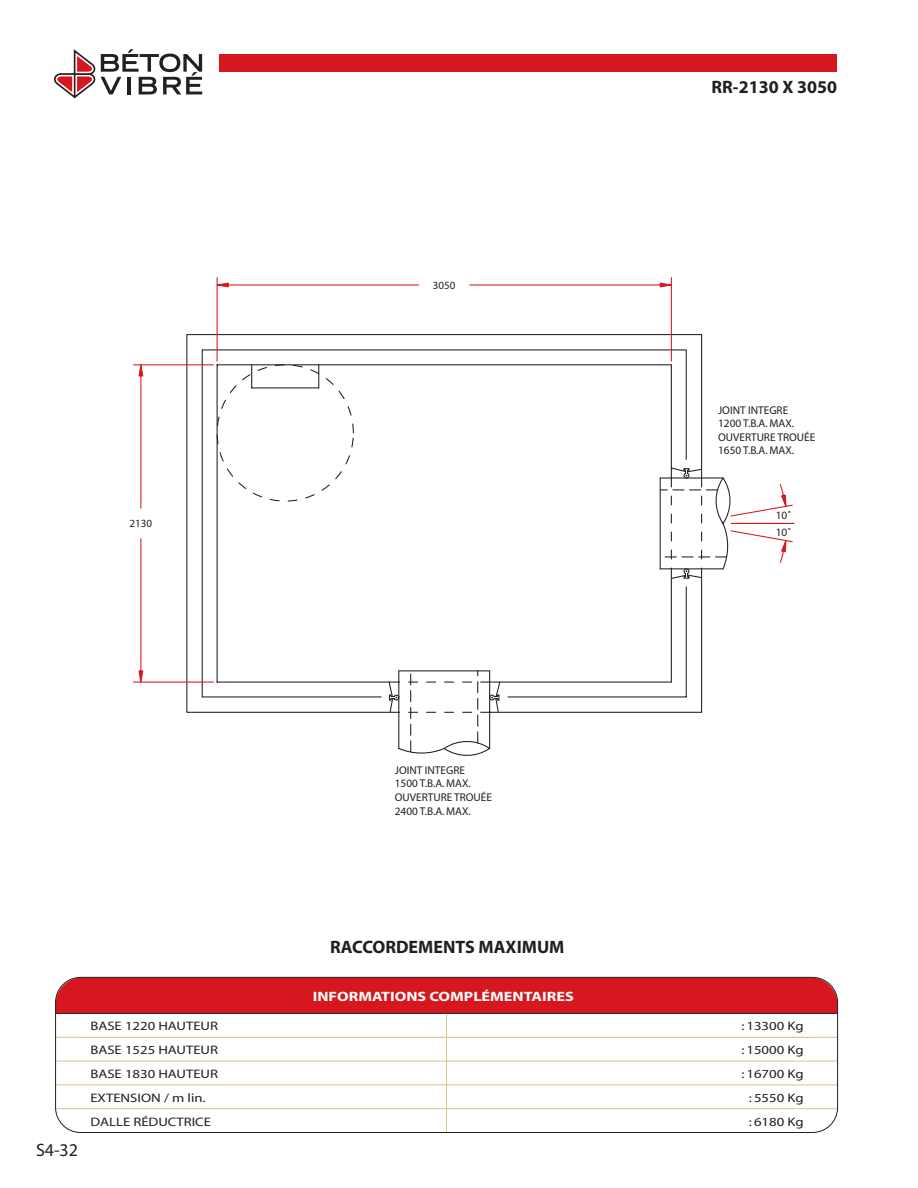
<style>
.page{position:relative;width:918px;height:1188px;background:#fff}
.page>*{position:absolute;margin:0;border:0;box-sizing:border-box;transform-origin:0 0}
.t1{font:700 18px "Myriad";color:#231f20}
.t2{font:18px "Myriad";color:#231f20}
.t3{font:700 13.65px "Myriad";color:#fff;scale:1.19 1}
.t4{font:12.3px/24px "Myriad";color:#231f20;scale:1.19 1}
.t5{font:11.25px "Myriad";color:#231f20}
.t6{font:10.95px "Myriad";color:#231f20}
</style>
<div class="page">
<div style="left:220px;top:54px;width:617px;height:18px;background:#d7171f"></div>
<svg style="left:54px;top:49px;width:148px;height:49px"></svg>
<svg style="left:186px;top:334px;width:517px;height:422px"></svg>
<svg style="left:251px;top:364px;width:137px;height:206px"></svg>
<svg style="left:388px;top:364px;width:407px;height:391px"></svg>
<hr style="left:671px;top:278px;width:1px;height:83px;background:#d7171f">
<hr style="left:217px;top:278px;width:1px;height:83px;background:#d7171f">
<hr style="left:470px;top:284px;width:190px;height:2px;background:#d7171f">
<hr style="left:228px;top:284px;width:191px;height:2px;background:#d7171f">
<svg style="left:659px;top:282px;width:13px;height:6px"></svg>
<svg style="left:216px;top:282px;width:13px;height:6px"></svg>
<hr style="left:133px;top:682px;width:80px;height:1px;background:#d7171f">
<hr style="left:133px;top:364px;width:80px;height:1px;background:#d7171f">
<hr style="left:140px;top:539px;width:1px;height:132px;background:#d7171f">
<hr style="left:140px;top:376px;width:1px;height:132px;background:#d7171f">
<svg style="left:138px;top:670px;width:6px;height:13px"></svg>
<svg style="left:138px;top:364px;width:6px;height:13px"></svg>
<div style="left:56px;top:977px;width:782px;height:60px;background:#d7171f;border-radius:27px"></div>
<div style="left:56px;top:1013px;width:782px;height:24px;background:#fff"></div>
<hr style="left:446px;top:1015px;width:1px;height:118px;background:#ddc48a">
<hr style="left:56px;top:1061px;width:782px;height:1px;background:#ddc48a">
<hr style="left:56px;top:1085px;width:782px;height:1px;background:#ddc48a">
<hr style="left:56px;top:1108px;width:782px;height:1px;background:#ddc48a">
<hr style="left:56px;top:1013px;width:782px;height:1px;background:#231f20">
<hr style="left:56px;top:1037px;width:782px;height:1px;background:#ddc48a">
<div style="left:55px;top:977px;width:783px;height:156px;border:1px solid #231f20;border-radius:25px"></div>
<p class="t6" style="left:130px;top:518px;width:24px">2130</p>
<p class="t6" style="left:433px;top:280px;width:24px">3050</p>
<h1 class="t1" style="left:712px;top:78px;width:127px">RR-2130 X 3050</h1>
<p class="t5" style="left:718px;top:404px;width:72px">JOINT INTEGRE</p>
<p class="t5" style="left:718px;top:431px;width:99px">OUVERTURE TROUÉE</p>
<p class="t5" style="left:718px;top:418px;width:77px">1200 T.B.A. MAX.</p>
<p class="t5" style="left:718px;top:445px;width:77px">1650 T.B.A. MAX.</p>
<p class="t5" style="left:776px;top:510px;width:18px">10˚</p>
<p class="t5" style="left:776px;top:527px;width:18px">10˚</p>
<p class="t5" style="left:395px;top:765px;width:72px">JOINT INTEGRE</p>
<p class="t5" style="left:395px;top:792px;width:99px">OUVERTURE TROUÉE</p>
<p class="t5" style="left:395px;top:778px;width:77px">1500 T.B.A. MAX.</p>
<p class="t5" style="left:395px;top:805px;width:77px">2400 T.B.A. MAX.</p>
<h1 class="t1" style="left:330px;top:937px;width:236px">RACCORDEMENTS MAXIMUM</h1>
<h1 class="t2" style="left:36px;top:1141px;width:44px">S4-32</h1>
<p class="t3" style="left:313px;top:990px;width:221px">INFORMATIONS COMPLÉMENTAIRES</p>
<p class="t4" style="left:90px;top:1015px;width:109px">BASE 1220 HAUTEUR</p>
<p class="t4" style="left:741px;top:1015px;width:54px">: 13300 Kg</p>
<p class="t4" style="left:90px;top:1038px;width:109px">BASE 1525 HAUTEUR<br>BASE 1830 HAUTEUR<br>EXTENSION / m lin.<br>DALLE RÉDUCTRICE</p>
<p class="t4" style="left:741px;top:1038px;width:54px;text-align:right">: 15000 Kg : 16700 Kg : 5550 Kg<br>: 6180 Kg</p>
</div>
